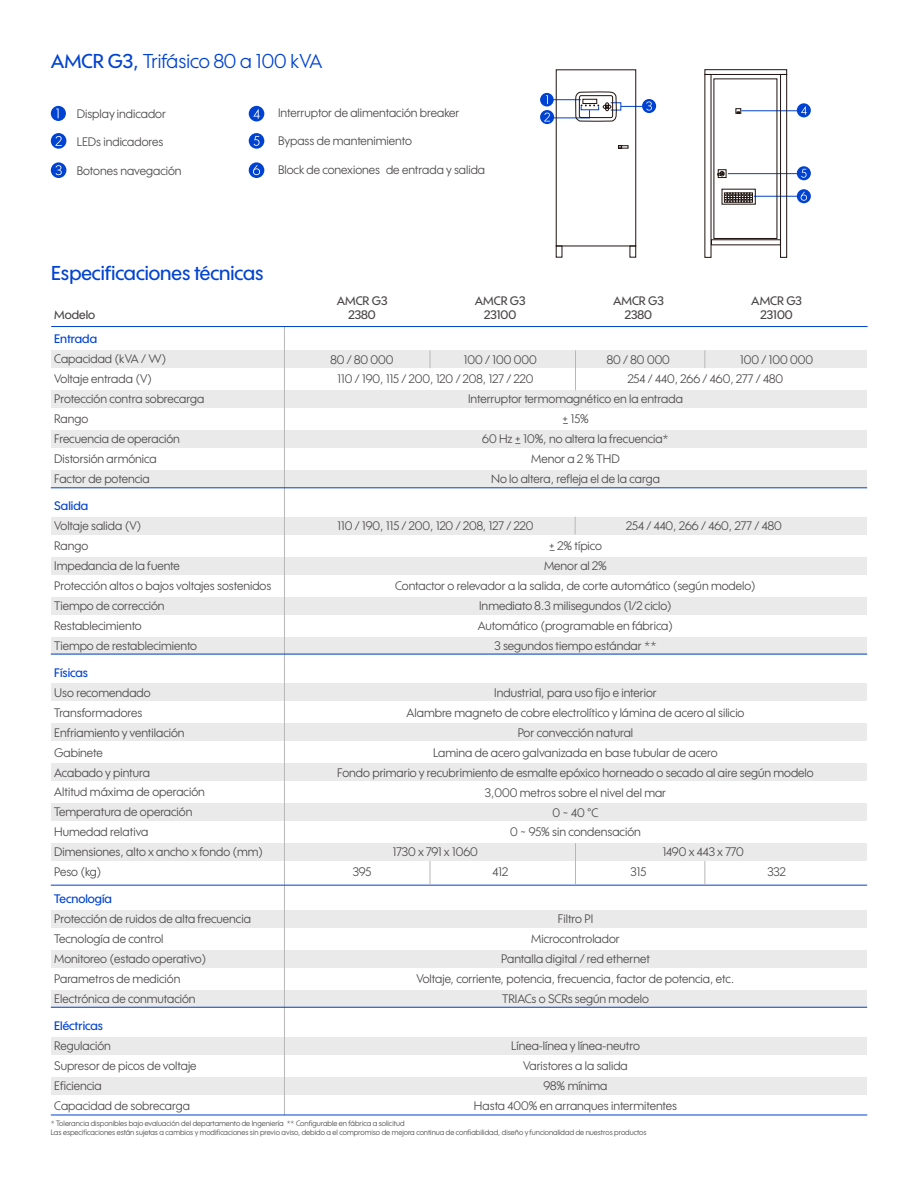
<style>
.page{position:relative;width:918px;height:1188px;background:#fff}
.page>*{position:absolute;margin:0;border:0;box-sizing:border-box;transform-origin:0 0}
.t1{font:19.5px "Wes FY";color:#0042d1}
.t2{font:500 19.5px "Wes FY";color:#0042d1}
.t3{font:12px/20px "Wes FY";color:#494648}
.t4{font:500 12px "Wes FY";color:#494648}
.t5{font:500 12px "Wes FY";color:#0042d1}
.t6{font:7.5px/9px "Wes FY";color:#494648}
.s1{font-weight:500}
</style>
<div class="page">
<div style="left:51px;top:350px;width:816px;height:18px;background:#eaeaea"></div>
<div style="left:51px;top:390px;width:816px;height:18px;background:#eaeaea"></div>
<div style="left:51px;top:430px;width:816px;height:18px;background:#eaeaea"></div>
<div style="left:51px;top:470px;width:816px;height:18px;background:#eaeaea"></div>
<div style="left:51px;top:517px;width:816px;height:18px;background:#eaeaea"></div>
<div style="left:51px;top:557px;width:816px;height:18px;background:#eaeaea"></div>
<div style="left:51px;top:597px;width:816px;height:17px;background:#eaeaea"></div>
<div style="left:51px;top:637px;width:816px;height:17px;background:#eaeaea"></div>
<div style="left:51px;top:683px;width:816px;height:18px;background:#eaeaea"></div>
<div style="left:51px;top:723px;width:816px;height:18px;background:#eaeaea"></div>
<div style="left:51px;top:763px;width:816px;height:18px;background:#eaeaea"></div>
<div style="left:51px;top:803px;width:816px;height:18px;background:#eaeaea"></div>
<div style="left:51px;top:843px;width:816px;height:18px;background:#eaeaea"></div>
<div style="left:51px;top:910px;width:816px;height:18px;background:#eaeaea"></div>
<div style="left:51px;top:950px;width:816px;height:18px;background:#eaeaea"></div>
<div style="left:51px;top:990px;width:816px;height:18px;background:#eaeaea"></div>
<div style="left:51px;top:1037px;width:816px;height:18px;background:#eaeaea"></div>
<div style="left:51px;top:1077px;width:816px;height:18px;background:#eaeaea"></div>
<hr style="left:284px;top:326px;width:1px;height:789px;background:#b7b7b7">
<hr style="left:51px;top:487px;width:816px;height:1px;background:#0042d1">
<hr style="left:51px;top:326px;width:817px;height:1px;background:#0042d1">
<hr style="left:51px;top:654px;width:816px;height:1px;background:#0042d1">
<hr style="left:51px;top:885px;width:816px;height:1px;background:#0042d1">
<hr style="left:51px;top:1007px;width:816px;height:1px;background:#0042d1">
<hr style="left:51px;top:1115px;width:816px;height:1px;background:#0042d1">
<hr style="left:575px;top:843px;width:1px;height:42px;background:#b7b7b7">
<hr style="left:575px;top:350px;width:1px;height:40px;background:#b7b7b7">
<svg style="left:430px;top:350px;width:1px;height:18px"></svg>
<svg style="left:575px;top:517px;width:1px;height:18px"></svg>
<svg style="left:430px;top:861px;width:1px;height:24px"></svg>
<svg style="left:704px;top:350px;width:1px;height:18px"></svg>
<svg style="left:704px;top:861px;width:1px;height:24px"></svg>
<svg style="left:249px;top:162px;width:15px;height:16px"></svg>
<svg style="left:253px;top:165px;width:7px;height:10px"></svg>
<svg style="left:249px;top:133px;width:15px;height:16px"></svg>
<svg style="left:254px;top:136px;width:6px;height:10px"></svg>
<div style="left:249px;top:106px;width:15px;height:15px;background:#0042d1;border-radius:50%"></div>
<svg style="left:253px;top:109px;width:7px;height:10px"></svg>
<svg style="left:51px;top:162px;width:15px;height:16px"></svg>
<svg style="left:56px;top:165px;width:6px;height:10px"></svg>
<div style="left:51px;top:133px;width:15px;height:16px;background:#0042d1;border-radius:50%"></div>
<svg style="left:55px;top:136px;width:7px;height:10px"></svg>
<div style="left:51px;top:106px;width:15px;height:15px;background:#0042d1;border-radius:50%"></div>
<svg style="left:56px;top:109px;width:3px;height:9px"></svg>
<div style="left:540px;top:110px;width:14px;height:14px;background:#0042d1;border-radius:50%"></div>
<div style="left:540px;top:93px;width:14px;height:14px;background:#0042d1;border-radius:50%"></div>
<div style="left:642px;top:99px;width:14px;height:14px;background:#0042d1;border-radius:50%"></div>
<div style="left:797px;top:189px;width:14px;height:14px;background:#0042d1;border-radius:50%"></div>
<svg style="left:801px;top:192px;width:6px;height:9px"></svg>
<div style="left:797px;top:166px;width:14px;height:14px;background:#0042d1;border-radius:50%"></div>
<svg style="left:801px;top:169px;width:6px;height:9px"></svg>
<div style="left:797px;top:103px;width:14px;height:14px;background:#0042d1;border-radius:50%"></div>
<svg style="left:801px;top:106px;width:6px;height:9px"></svg>
<hr style="left:742px;top:111px;width:55px;height:1px;background:#0042d1">
<hr style="left:728px;top:173px;width:69px;height:1px;background:#0042d1">
<hr style="left:754px;top:196px;width:45px;height:1px;background:#0042d1">
<svg style="left:544px;top:69px;width:108px;height:189px"></svg>
<div style="left:780px;top:74px;width:7px;height:184px;border:1px solid #1f1410"></div>
<div style="left:704px;top:69px;width:83px;height:6px;border:1px solid #1f1410"></div>
<svg style="left:711px;top:108px;width:70px;height:138px"></svg>
<h1 class="t1" style="left:51px;top:49px;width:273px"><span class="s1">AMCR G3,</span> Trifásico 80 a 100 kVA</h1>
<p class="t3" style="left:77px;top:103px;width:91px">Display indicador</p>
<p class="t3" style="left:77px;top:132px;width:88px">LEDs indicadores</p>
<p class="t3" style="left:77px;top:160px;width:106px">Botones navegación</p>
<p class="t3" style="left:278px;top:102px;width:183px">Interruptor de alimentación breaker</p>
<p class="t3" style="left:278px;top:131px;width:135px">Bypass de mantenimiento</p>
<p class="t3" style="left:278px;top:159px;width:209px">Block de conexiones de entrada y salida</p>
<h1 class="t2" style="left:51px;top:261px;width:214px">Especificaciones técnicas</h1>
<p class="t4" style="left:337px;top:293px;width:52px">AMCR G3</p>
<p class="t4" style="left:475px;top:293px;width:52px">AMCR G3</p>
<p class="t4" style="left:613px;top:293px;width:52px">AMCR G3</p>
<p class="t4" style="left:751px;top:293px;width:52px">AMCR G3</p>
<p class="t4" style="left:54px;top:307px;width:42px">Modelo</p>
<p class="t4" style="left:348px;top:307px;width:29px">2380</p>
<p class="t4" style="left:484px;top:307px;width:34px">23100</p>
<p class="t4" style="left:625px;top:307px;width:29px">2380</p>
<p class="t4" style="left:761px;top:307px;width:34px">23100</p>
<p class="t3" style="left:331px;top:349px;width:65px">80 / 80 000</p>
<p class="t3" style="left:464px;top:349px;width:74px">100 / 100 000</p>
<p class="t3" style="left:607px;top:349px;width:65px">80 / 80 000</p>
<p class="t3" style="left:740px;top:349px;width:74px">100 / 100 000</p>
<p class="t3" style="left:337px;top:369px;width:197px">110 / 190, 115 / 200, 120 / 208, 127 / 220</p>
<p class="t3" style="left:628px;top:369px;width:157px">254 / 440, 266 / 460, 277 / 480</p>
<p class="t3" style="left:468px;top:389px;width:216px">Interruptor termomagnético en la entrada</p>
<p class="t3" style="left:562px;top:409px;width:28px">+_ 15%</p>
<p class="t3" style="left:482px;top:429px;width:188px">60 Hz +_ 10%, no altera la frecuencia*</p>
<p class="t3" style="left:531px;top:449px;width:90px">Menor a 2 % THD</p>
<p class="t3" style="left:491px;top:469px;width:170px">No lo altera, refleja el de la carga</p>
<p class="t3" style="left:338px;top:516px;width:197px">110 / 190, 115 / 200, 120 / 208, 127 / 220</p>
<p class="t3" style="left:626px;top:516px;width:157px">254 / 440, 266 / 460, 277 / 480</p>
<p class="t3" style="left:395px;top:536px;width:362px;text-align:center">+_ 2% típico<br>Menor al 2%<br>Contactor o relevador a la salida, de corte automático (según modelo)<br>Inmediato 8.3 milisegundos (1/2 ciclo)<br>Automático (programable en fábrica)<br>3 segundos tiempo estándar **</p>
<p class="t3" style="left:494px;top:682px;width:164px">Industrial, para uso fijo e interior</p>
<p class="t3" style="left:407px;top:702px;width:339px">Alambre magneto de cobre electrolítico y lámina de acero al silicio</p>
<p class="t3" style="left:518px;top:722px;width:117px">Por convección natural</p>
<p class="t3" style="left:433px;top:742px;width:286px">Lamina de acero galvanizada en base tubular de acero</p>
<p class="t3" style="left:337px;top:762px;width:478px">Fondo primario y recubrimiento de esmalte epóxico horneado o secado al aire según modelo</p>
<p class="t3" style="left:485px;top:782px;width:183px">3,000 metros sobre el nivel del mar</p>
<p class="t3" style="left:553px;top:802px;width:47px">0 ~ 40 °C</p>
<p class="t3" style="left:510px;top:822px;width:132px">0 ~ 95% sin condensación</p>
<p class="t3" style="left:393px;top:842px;width:86px">1730 x 791 x 1060</p>
<p class="t3" style="left:663px;top:842px;width:82px">1490 x 443 x 770</p>
<p class="t3" style="left:353px;top:862px;width:20px">395</p>
<p class="t3" style="left:492px;top:862px;width:17px">412</p>
<p class="t3" style="left:631px;top:862px;width:17px">315</p>
<p class="t3" style="left:767px;top:862px;width:20px">332</p>
<p class="t3" style="left:416px;top:909px;width:320px;text-align:center">Filtro PI<br>Microcontrolador<br>Pantalla digital / red ethernet<br>Voltaje, corriente, potencia, frecuencia, factor de potencia, etc.<br>TRIACs o SCRs según modelo</p>
<p class="t3" style="left:474px;top:1036px;width:205px;text-align:center">Línea-línea y línea-neutro<br>Varistores a la salida<br>98% mínima<br>Hasta 400% en arranques intermitentes</p>
<p class="t5" style="left:54px;top:332px;width:44px">Entrada</p>
<p class="t3" style="left:54px;top:349px;width:152px">Capacidad (kVA / W)<br>Voltaje entrada (V)<br>Protección contra sobrecarga<br>Rango<br>Frecuencia de operación<br>Distorsión armónica<br>Factor de potencia</p>
<p class="t5" style="left:54px;top:498px;width:35px">Salida</p>
<p class="t3" style="left:54px;top:516px;width:219px">Voltaje salida (V)<br>Rango<br>Impedancia de la fuente<br>Protección altos o bajos voltajes sostenidos<br>Tiempo de corrección<br>Restablecimiento<br>Tiempo de restablecimiento</p>
<p class="t5" style="left:54px;top:665px;width:35px">Físicas</p>
<p class="t3" style="left:54px;top:682px;width:211px">Uso recomendado<br>Transformadores<br>Enfriamiento y ventilación<br>Gabinete<br>Acabado y pintura<br>Altitud máxima de operación<br>Temperatura de operación<br>Humedad relativa<br>Dimensiones, alto x ancho x fondo (mm)<br>Peso (kg)</p>
<p class="t5" style="left:54px;top:892px;width:59px">Tecnología</p>
<p class="t3" style="left:54px;top:909px;width:198px">Protección de ruidos de alta frecuencia<br>Tecnología de control<br>Monitoreo (estado operativo)<br>Parametros de medición<br>Electrónica de conmutación</p>
<p class="t5" style="left:54px;top:1018px;width:50px">Eléctricas</p>
<p class="t3" style="left:54px;top:1036px;width:144px">Regulación<br>Supresor de picos de voltaje<br>Eficiencia<br>Capacidad de sobrecarga</p>
<p class="t6" style="left:51px;top:1119px;width:597px">* Tolerancia disponibles bajo evaluación del departamento de Ingeniería ** Configurable en fábrica a solicitud<br>Las especificaciones están sujetas a cambios y modificaciones sin previo aviso, debido a el compromiso de mejora continua de confiabilidad, diseño y funcionalidad de nuestros productos</p>
</div>
